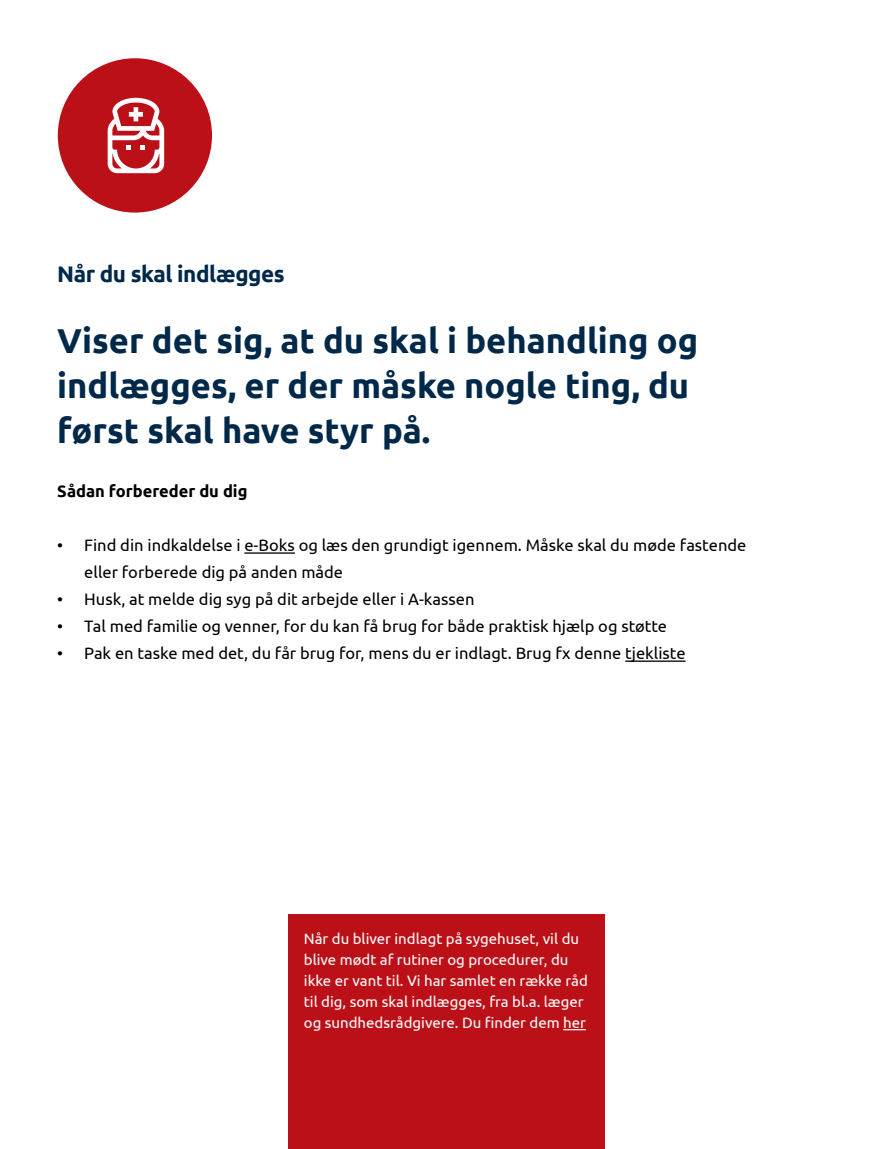
<style>
.page{position:relative;width:893px;height:1149px;background:#fff}
.page>*{position:absolute;margin:0;border:0;box-sizing:border-box;transform-origin:0 0}
.t1{font:700 34.5px/45px "Ubuntu";color:#002849}
.t2{font:700 22.5px "Ubuntu";letter-spacing:-.02em;color:#002849}
.t3{font:16.5px/27px "Ubuntu";color:#000}
.t4{font:700 16.5px "Ubuntu";color:#000}
.t5{font:15px/21px "Ubuntu";color:#fff}
</style>
<div class="page">
<hr style="left:244px;top:552px;width:51px;height:1px;background:#000">
<hr style="left:625px;top:660px;width:61px;height:1px;background:#000">
<div style="left:58px;top:58px;width:154px;height:154px;background:#bc1018;border-radius:50%"></div>
<svg style="left:108px;top:98px;width:56px;height:75px"></svg>
<div style="left:288px;top:914px;width:317px;height:234px;background:#bc1018"></div>
<h2 class="t2" style="left:57px;top:260px;width:229px">Når du skal indlægges</h2>
<h1 class="t1" style="left:57px;top:317px;width:643px">Viser det sig, at du skal i behandling og indlægges, er der måske nogle ting, du først skal have styr på.</h1>
<p class="t4" style="left:57px;top:481px;width:192px">Sådan forbereder du dig</p>
<p class="t3" style="left:84px;top:531px;width:664px;text-indent:-27px">• Find din indkaldelse i e-Boks og læs den grundigt igennem. Måske skal du møde fastende eller forberede dig på anden måde</p>
<p class="t3" style="left:57px;top:585px;width:419px">• Husk, at melde dig syg på dit arbejde eller i A-kassen</p>
<p class="t3" style="left:57px;top:612px;width:611px">• Tal med familie og venner, for du kan få brug for både praktisk hjælp og støtte</p>
<p class="t3" style="left:57px;top:639px;width:630px">• Pak en taske med det, du får brug for, mens du er indlagt. Brug fx denne tjekliste</p>
<p class="t5" style="left:304px;top:927px;width:285px">Når du bliver indlagt på sygehuset, vil du blive mødt af rutiner og procedurer, du ikke er vant til. Vi har samlet en række råd til dig, som skal indlægges, fra bl.a. læger og sundhedsrådgivere. Du finder dem her</p>
</div>
